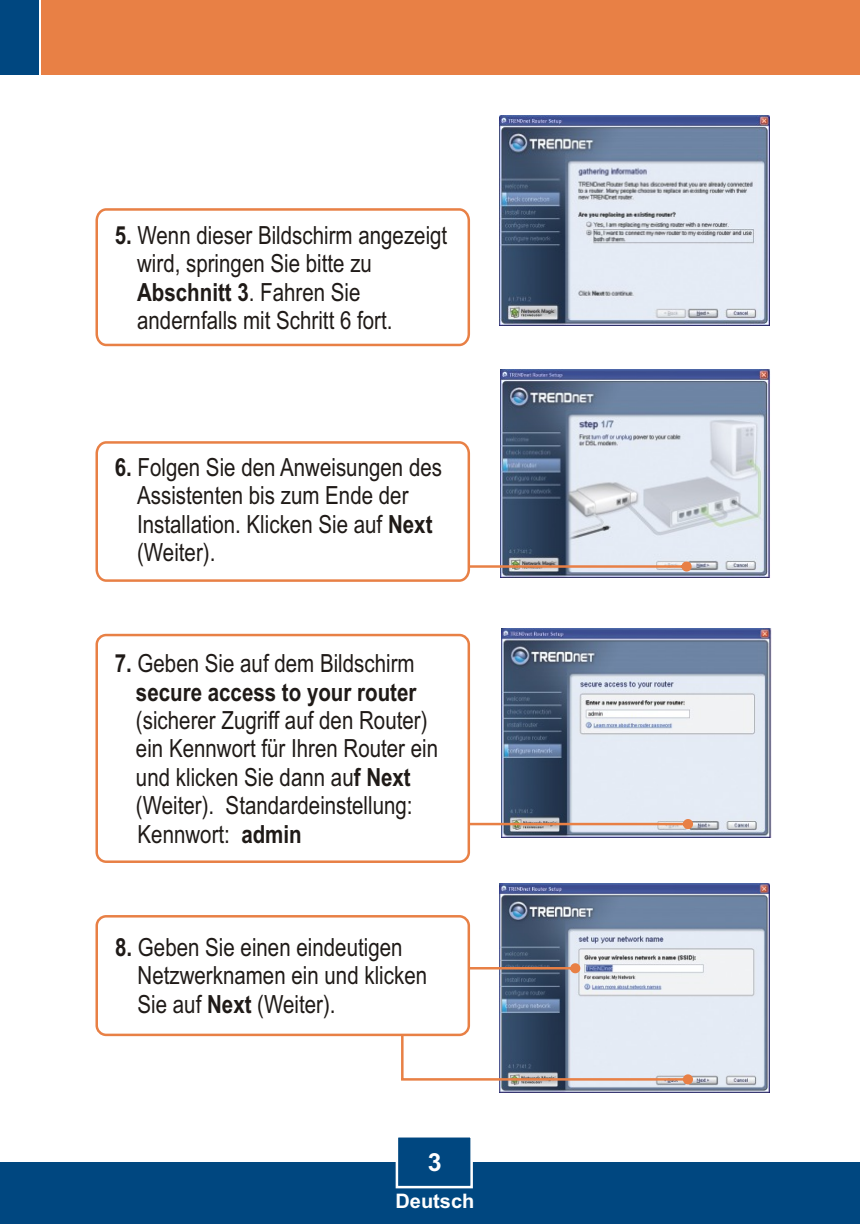
<style>
.page{position:relative;width:860px;height:1224px;background:#fff}
.page>*{position:absolute;margin:0;border:0;box-sizing:border-box;transform-origin:0 0}
.t1{font:25px/28.5px "Arial Narrow";color:#1f1a17}
.t2{font:700 25px/28.5px "Arial Narrow";color:#1f1a17;text-align:right}
.t3{font:700 25px "Arial";color:#fff}
.t4{font:700 20px "Arial";color:#fff}
.s1{font-weight:700}
.s2{font-weight:400}
</style>
<div class="page">
<img style="left:501px;top:629px;width:270px;height:209px">
<img style="left:500px;top:369px;width:270px;height:209px">
<img style="left:499px;top:883px;width:270px;height:209px">
<img style="left:499px;top:116px;width:270px;height:209px">
<svg style="left:401px;top:924px;width:291px;height:160px"></svg>
<svg style="left:470px;top:963px;width:110px;height:10px"></svg>
<svg style="left:470px;top:819px;width:223px;height:10px;background:#d3bbb0"></svg>
<svg style="left:471px;top:561px;width:220px;height:11px;background:#d1bbb1"></svg>
<div style="left:0;top:1162px;width:859px;height:62px;background:#004780"></div>
<div style="left:41px;top:0;width:818px;height:75px;background:#e88045"></div>
<div style="left:0;top:0;width:38px;height:75px;background:#004780"></div>
<svg style="left:395px;top:1137px;width:78px;height:52px"></svg>
<div style="left:95px;top:915px;width:375px;height:121px;background:#fff;border:3px solid #e88045;border-radius:9px"></div>
<div style="left:95px;top:634px;width:375px;height:229px;background:#fff;border:3px solid #e88045;border-radius:9px"></div>
<svg style="left:95px;top:441px;width:376px;height:141px"></svg>
<svg style="left:95px;top:208px;width:376px;height:139px"></svg>
<p class="t1" style="left:137px;top:223px;width:311px;text-indent:-22px"><span class="s1">5.</span> Wenn dieser Bildschirm angezeigt wird, springen Sie bitte zu<br><span class="s1">Abschnitt 3</span>. Fahren Sie andernfalls mit Schritt 6 fort.</p>
<p class="t1" style="left:137px;top:455px;width:306px;text-indent:-22px"><span class="s1">6.</span> Folgen Sie den Anweisungen des<br>Assistenten bis zum Ende der<br>Installation. Klicken Sie auf <span class="s1">Next </span>(Weiter).</p>
<p class="t2" style="left:115px;top:651px;width:303px">7. <span class="s2">Geben Sie auf dem Bildschirm </span>secure access to your router</p>
<p class="t1" style="left:136px;top:708px;width:303px">(sicherer Zugriff auf den Router) ein Kennwort für Ihren Router ein und klicken Sie dann au<span class="s1">f Next </span>(Weiter). Standardeinstellung:<br>Kennwort: <span class="s1">admin</span></p>
<p class="t1" style="left:137px;top:935px;width:291px;text-indent:-22px"><span class="s1">8.</span> Geben Sie einen eindeutigen<br>Netzwerknamen ein und klicken<br>Sie auf <span class="s1">Next</span> (Weiter).</p>
<p class="t3" style="left:428px;top:1152px;width:15px">3</p>
<p class="t4" style="left:395px;top:1194px;width:80px">Deutsch</p>
</div>
